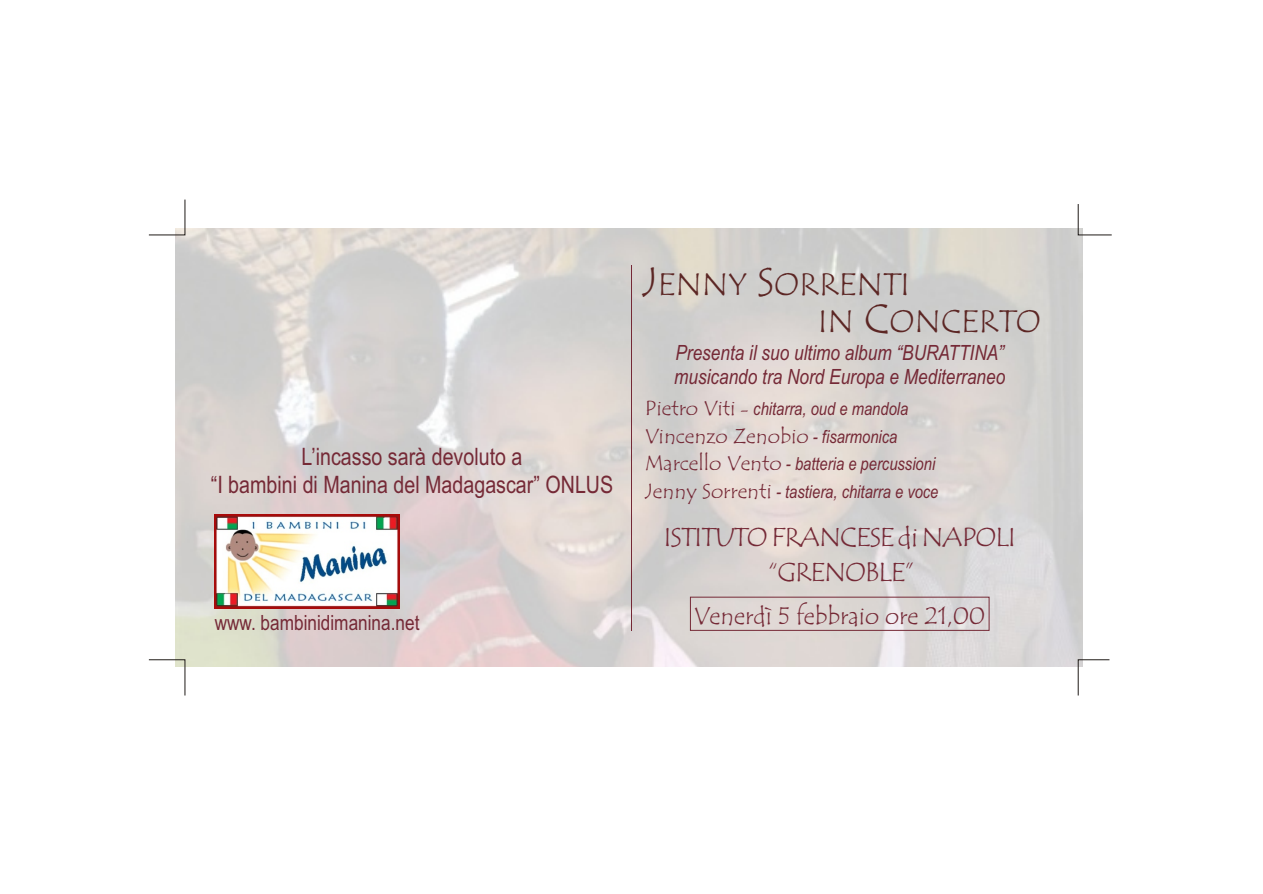
<style>
.page{position:relative;width:1263px;height:894px;background:#fff}
.page>*{position:absolute;margin:0;border:0;box-sizing:border-box;transform-origin:0 0}
.t1{font:32.4px/37px "Tempus Sans ITC";color:#5c2624}
.t2{font:27px/35.2px "Tempus Sans ITC";letter-spacing:-.04em;color:#752936;text-align:center}
.t3{font:24.75px "Tempus Sans ITC";color:#752936}
.t4{font:24px/27.2px "Arial Narrow";color:#752936;text-align:center}
.t5{font:italic 21px/23.5px "Arial Narrow";color:#752936}
.t6{font:21px "Tempus Sans ITC";color:#752936}
.t7{font:21px "Arial Narrow";color:#752936}
.t8{font:italic 18px/27.5px "Arial Narrow";color:#752936}
.s1{font-size:40.5px}
.s2{font-family:"Tempus Sans ITC";font-style:normal;font-size:21px}
.s3{font-family:"Tempus Sans ITC";font-style:normal}
.s4{font-family:"Arial Narrow";font-style:italic;font-size:18px}
</style>
<div class="page">
<img style="left:176px;top:229px;width:907px;height:437px">
<img style="left:215px;top:515px;width:185px;height:93px">
<hr style="left:631px;top:265px;width:1px;height:365px;background:#752936">
<div style="left:690px;top:597px;width:299px;height:34px;border:1px solid #752936"></div>
<svg style="left:149px;top:199px;width:36px;height:36px"></svg>
<svg style="left:1078px;top:204px;width:34px;height:31px"></svg>
<svg style="left:1078px;top:659px;width:32px;height:37px"></svg>
<svg style="left:149px;top:659px;width:36px;height:37px"></svg>
<h3 class="t4" style="left:211px;top:446px;width:404px">L’incasso sarà devoluto a<br>“I bambini di Manina del Madagascar” ONLUS</h3>
<p class="t7" style="left:215px;top:615px;width:206px">www. bambinidimanina.net</p>
<h1 class="t1" style="left:818px;top:267px;width:225px;text-indent:-175px"><span class="s1">J</span>ENNY <span class="s1">S</span>ORRENTI<br>IN <span class="s1">C</span>ONCERTO</h1>
<p class="t5" style="left:674px;top:343px;width:333px">Presenta il suo ultimo album “BURATTINA” musicando tra Nord Europa e Mediterraneo</p>
<p class="t8" style="left:645px;top:397px;width:265px"><span class="s2">Pietro Viti</span> <span class="s3">-</span> chitarra, oud e mandola</p>
<p class="t6" style="left:645px;top:424px;width:254px">Vincenzo Zenobio <span class="s4">- fisarmonica</span></p>
<p class="t8" style="left:645px;top:452px;width:295px"><span class="s2">Marcello Vento</span> - batteria e percussioni<br><span class="s2">Jenny Sorrenti</span> - tastiera, chitarra e voce</p>
<h2 class="t2" style="left:664px;top:520px;width:354px">ISTITUTO FRANCESE di NAPOLI “GRENOBLE”</h2>
<h3 class="t3" style="left:694px;top:602px;width:293px">Venerdì 5 febbraio ore 21,00</h3>
</div>
